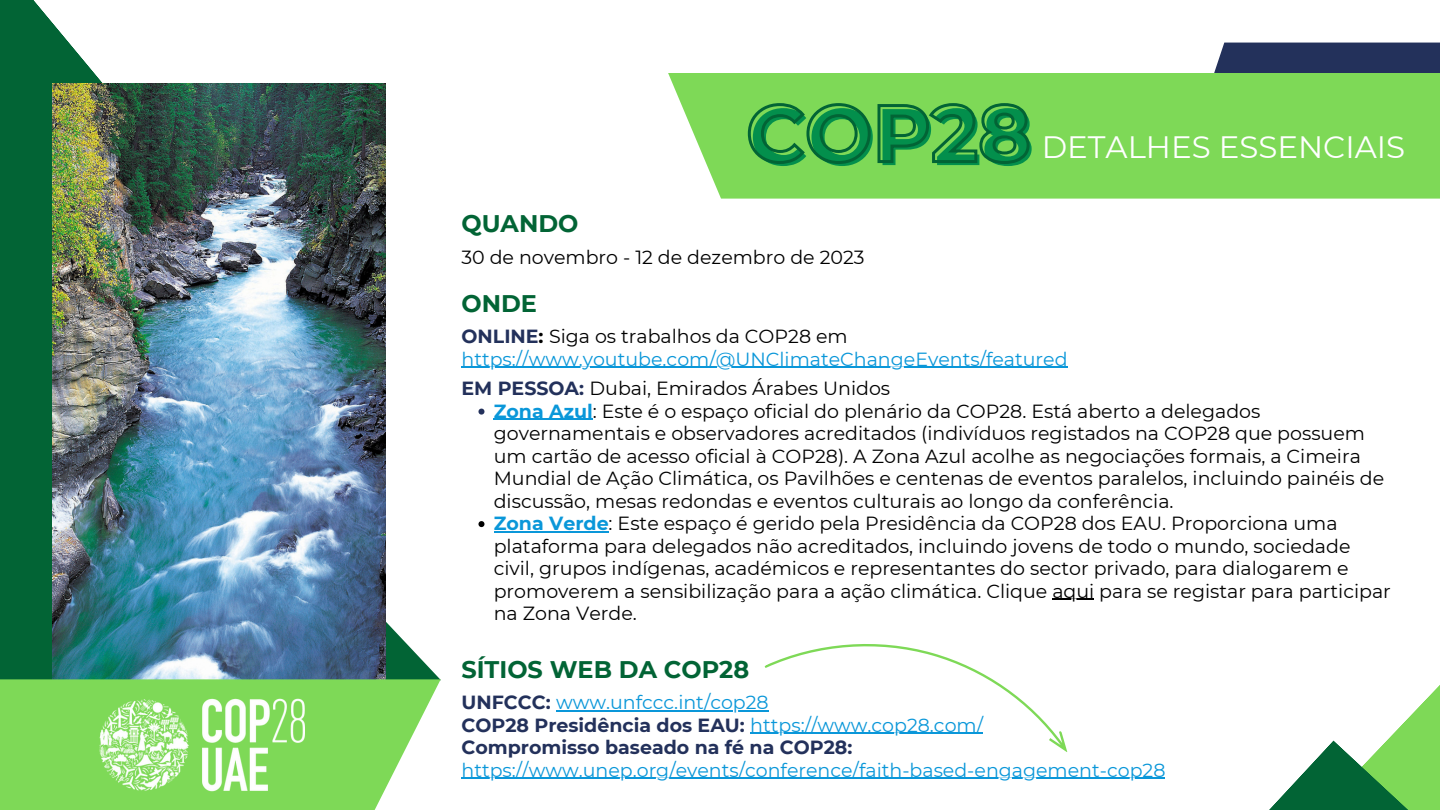
<style>
.page{position:relative;width:1440px;height:810px;background:#fff}
.page>*{position:absolute;margin:0;border:0;box-sizing:border-box;transform-origin:0 0}
.t1{font:700 80px "Montserrat";color:#038f4c}
.t2{font:30.9px "Montserrat";color:#fff}
.t3{font:700 24px "Montserrat";color:#026435}
.t4{font:19px/22.5px "Montserrat";color:#000}
.t5{font:19px/22.5px "Montserrat";color:#0a97d9}
.t6{font:700 19px "Montserrat";color:#23315b}
.s1{font-weight:700;color:#23315b}
.s2{font-weight:700;color:#000}
.s3{color:#000}
.s4{font-weight:700;color:#0a97d9}
.s5{font-weight:400;color:#0a97d9}
</style>
<div class="page">
<div style="left:1204px;top:43px;width:236px;height:60px;background:#23315b"></div>
<svg style="left:0;top:0;width:103px;height:679px;background:#166f44"></svg>
<svg style="left:386px;top:622px;width:54px;height:57px"></svg>
<img style="left:53px;top:83px;width:333px;height:596px">
<div style="left:0;top:679px;width:441px;height:131px;background:#7ed957"></div>
<svg style="left:1269px;top:685px;width:171px;height:125px"></svg>
<img style="left:99px;top:698px;width:206px;height:93px">
<div style="left:668px;top:73px;width:772px;height:126px;background:#7ed957"></div>
<svg style="left:746px;top:101px;width:286px;height:65px;background:#62be4f"></svg>
<svg style="left:478px;top:409px;width:6px;height:6px"></svg>
<hr style="left:494px;top:419px;width:99px;height:1px;background:#0a97d9">
<svg style="left:478px;top:521px;width:6px;height:6px"></svg>
<hr style="left:494px;top:531px;width:115px;height:2px;background:#0a97d9">
<hr style="left:1052px;top:599px;width:42px;height:1px;background:#000">
<hr style="left:461px;top:367px;width:607px;height:1px;background:#0a97d9">
<hr style="left:556px;top:710px;width:213px;height:2px;background:#0a97d9">
<hr style="left:750px;top:733px;width:233px;height:1px;background:#0a97d9">
<hr style="left:461px;top:778px;width:704px;height:1px;background:#0a97d9">
<svg style="left:764px;top:598px;width:308px;height:181px"></svg>
<p class="t1" style="left:750px;top:88px;width:286px">COP28</p>
<p class="t2" style="left:1042px;top:128px;width:365px">DETALHES ESSENCIAIS</p>
<p class="t3" style="left:461px;top:209px;width:118px">QUANDO</p>
<p class="t4" style="left:461px;top:246px;width:405px">30 de novembro - 12 de dezembro de 2023</p>
<p class="t3" style="left:461px;top:288px;width:77px">ONDE</p>
<p class="t5" style="left:461px;top:325px;width:608px"><span class="s1">ONLINE</span><span class="s2">:</span> <span class="s3">Siga os trabalhos da COP28 em </span>https://www.youtube.com/@UNClimateChangeEvents/featured</p>
<p class="t4" style="left:461px;top:377px;width:430px"><span class="s1">EM PESSOA:</span> Dubai, Emirados Árabes Unidos</p>
<p class="t4" style="left:494px;top:400px;width:892px"><span class="s4">Zona Azul</span>: Este é o espaço oficial do plenário da COP28. Está aberto a delegados governamentais e observadores acreditados (indivíduos registados na COP28 que possuem um cartão de acesso oficial à COP28). A Zona Azul acolhe as negociações formais, a Cimeira Mundial de Ação Climática, os Pavilhões e centenas de eventos paralelos, incluindo painéis de discussão, mesas redondas e eventos culturais ao longo da conferência.</p>
<p class="t4" style="left:494px;top:512px;width:899px"><span class="s4">Zona Verde</span>: Este espaço é gerido pela Presidência da COP28 dos EAU. Proporciona uma plataforma para delegados não acreditados, incluindo jovens de todo o mundo, sociedade civil, grupos indígenas, académicos e representantes do sector privado, para dialogarem e promoverem a sensibilização para a ação climática. Clique aqui para se registar para participar na Zona Verde.</p>
<p class="t3" style="left:461px;top:654px;width:289px">SÍTIOS WEB DA COP28</p>
<p class="t5" style="left:461px;top:691px;width:309px"><span class="s1">UNFCCC:</span> www.unfccc.int/cop28</p>
<p class="t6" style="left:461px;top:713px;width:523px">COP28 Presidência dos EAU: <span class="s5">https://www.cop28.com/</span></p>
<p class="t6" style="left:461px;top:736px;width:392px">Compromisso baseado na fé na COP28:</p>
<p class="t5" style="left:461px;top:759px;width:705px">https://www.unep.org/events/conference/faith-based-engagement-cop28</p>
</div>
